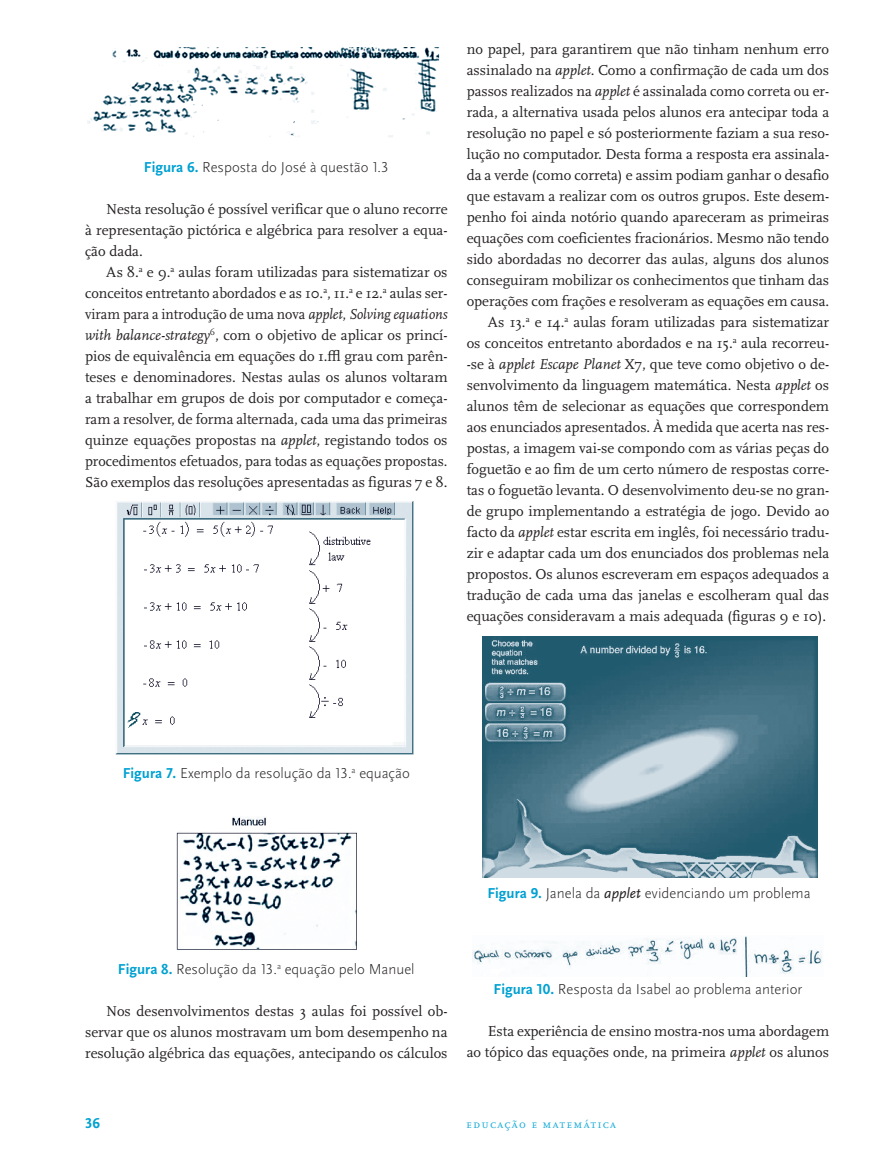
<style>
.page{position:relative;width:893px;height:1149px;background:#fff}
.page>*{position:absolute;margin:0;border:0;box-sizing:border-box;transform-origin:0 0}
.t1{font:15px/21px "Scala";color:#231f20;text-align:justify}
.t2{font:300 15px "Scala Sans Pro";color:#231f20}
.t3{font:15px "Scala Sans Bold SC";color:#00a1d2}
.t4{font:12px "Scala Caps";letter-spacing:.1em;color:#1baed9}
.s1{font-weight:700;color:#00a1d2}
.s2{font-style:italic}
.s3{font-weight:400;font-style:italic}
</style>
<div class="page">
<img style="left:87px;top:47px;width:353px;height:90px">
<img style="left:115px;top:501px;width:299px;height:254px">
<img style="left:176px;top:817px;width:181px;height:133px">
<img style="left:482px;top:636px;width:335px;height:241px">
<img style="left:472px;top:936px;width:351px;height:39px">
<p class="t2" style="left:144px;top:158px;width:246px"><span class="s1">Figura 6.</span> Resposta do José à questão 1.3</p>
<p class="t1" style="left:85px;top:199px;width:364px;text-indent:21px">Nesta resolução é possível verificar que o aluno recorre à representação pictórica e algébrica para resolver a equa&shy;ção dada.</p>
<p class="t1" style="left:85px;top:262px;width:364px;text-indent:21px">As 8.<sup>a</sup> e 9.<sup>a</sup> aulas foram utilizadas para sistematizar os conceitos entretanto abordados e as 10.<sup>a</sup>, 11.<sup>a</sup> e 12.<sup>a</sup> aulas ser&shy;viram para a introdução de uma nova <span class="s2">applet</span>, <span class="s2">Solving equations with balance-strategy</span><sup>6</sup>, com o objetivo de aplicar os princí&shy;pios de equivalência em equações do 1.º grau com parên&shy;teses e denominadores. Nestas aulas os alunos voltaram a trabalhar em grupos de dois por computador e começa&shy;ram a resolver, de forma alternada, cada uma das primeiras quinze equações propostas na <span class="s2">applet</span>, registando todos os procedimentos efetuados, para todas as equações propostas.<br>São exemplos das resoluções apresentadas as figuras 7 e 8.</p>
<p class="t1" style="left:467px;top:38px;width:364px;text-align:right">no papel, para garantirem que não tinham nenhum erro assinalado na <span class="s2">applet</span>. Como a confirmação de cada um dos passos realizados na <span class="s2">applet</span> é assinalada como correta ou er&shy;rada, a alternativa usada pelos alunos era antecipar toda a resolução no papel e só posteriormente faziam a sua reso&shy;lução no computador. Desta forma a resposta era assinala&shy;da a verde (como correta) e assim podiam ganhar o desafio que estavam a realizar com os outros grupos. Este desem&shy;penho foi ainda notório quando apareceram as primeiras equações com coeficientes fracionários. Mesmo não tendo sido abordadas no decorrer das aulas, alguns dos alunos conseguiram mobilizar os conhecimentos que tinham das operações com frações e resolveram as equações em causa.<br>As 13.<sup>a</sup> e 14.<sup>a</sup> aulas foram utilizadas para sistematizar<br>os conceitos entretanto abordados e na 15.<sup>a</sup> aula recorreu--se à <span class="s2">applet Escape Planet</span> X7, que teve como objetivo o de&shy;senvolvimento da linguagem matemática. Nesta <span class="s2">applet</span> os alunos têm de selecionar as equações que correspondem aos enunciados apresentados. À medida que acerta nas res&shy;postas, a imagem vai-se compondo com as várias peças do foguetão e ao fim de um certo número de respostas corre&shy;tas o foguetão levanta. O desenvolvimento deu-se no gran&shy;de grupo implementando a estratégia de jogo. Devido ao facto da <span class="s2">applet</span> estar escrita em inglês, foi necessário tradu&shy;zir e adaptar cada um dos enunciados dos problemas nela propostos. Os alunos escreveram em espaços adequados a tradução de cada uma das janelas e escolheram qual das equações consideravam a mais adequada (figuras 9 e 10).</p>
<p class="t2" style="left:123px;top:764px;width:289px"><span class="s1">Figura 7.</span> Exemplo da resolução da 13.<sup>a</sup> equação</p>
<p class="t2" style="left:487px;top:884px;width:325px"><span class="s1">Figura 9.</span> Janela da <span class="s3">applet</span> evidenciando um problema</p>
<p class="t2" style="left:118px;top:959px;width:298px"><span class="s1">Figura 8.</span> Resolução da 13.<sup>a</sup> equação pelo Manuel</p>
<p class="t1" style="left:85px;top:1000px;width:364px;text-indent:21px">Nos desenvolvimentos destas 3 aulas foi possível ob&shy;servar que os alunos mostravam um bom desempenho na resolução algébrica das equações, antecipando os cálculos</p>
<p class="t2" style="left:494px;top:980px;width:310px"><span class="s1">Figura 10.</span> Resposta da Isabel ao problema anterior</p>
<p class="t1" style="left:467px;top:1020px;width:364px;text-align:right">Esta experiência de ensino mostra-nos uma abordagem<br>ao tópico das equações onde, na primeira <span class="s2">applet</span> os alunos</p>
<p class="t3" style="left:85px;top:1114px;width:16px">36</p>
<p class="t4" style="left:466px;top:1116px;width:151px">educação e matemática</p>
</div>
